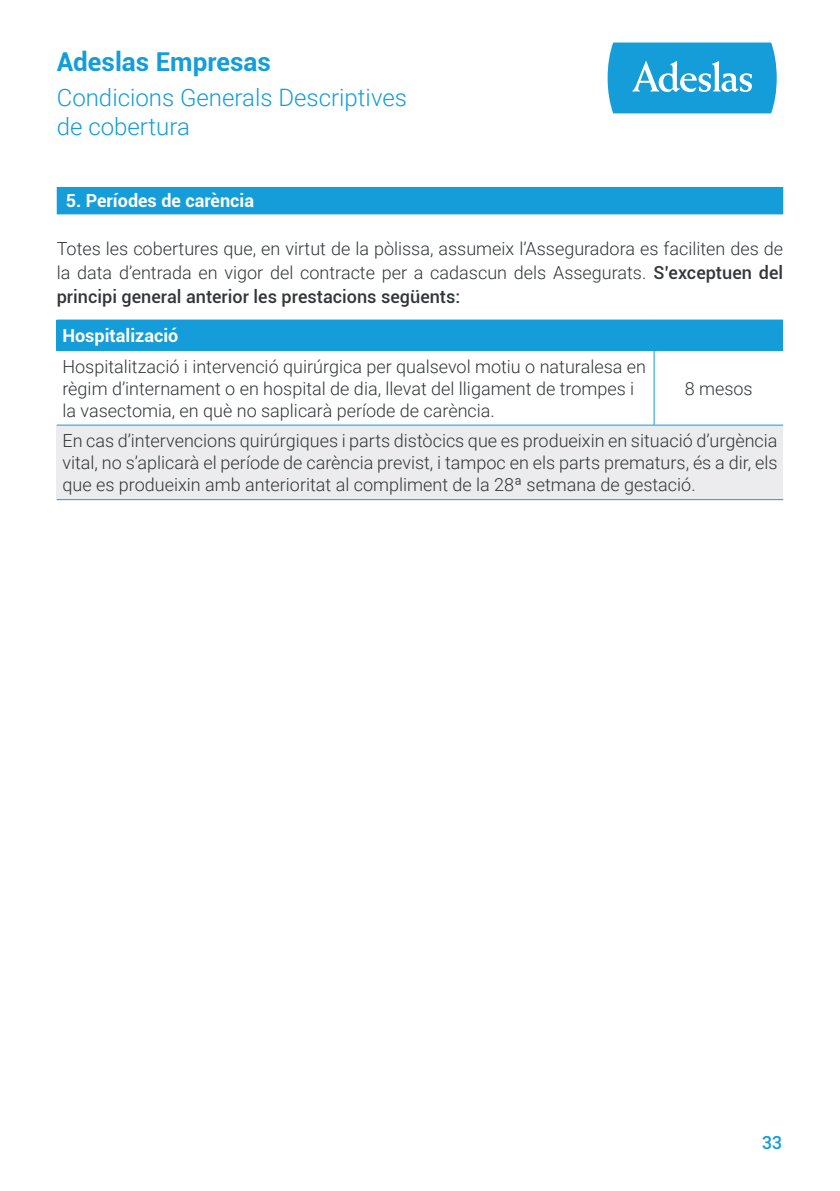
<style>
.page{position:relative;width:840px;height:1191px;background:#fff}
.page>*{position:absolute;margin:0;border:0;box-sizing:border-box;transform-origin:0 0}
.t1{font:700 26px "Roboto";color:#149dd9}
.t2{font:300 24px/28.8px "Roboto";color:#149dd9}
.t3{font:300 18px/22px "Roboto";color:#323638;text-align:justify}
.t4{font:700 18px "Roboto";color:#fff}
.t5{font:500 18px "Roboto";color:#149dd9}
.s1{font-weight:500}
</style>
<div class="page">
<svg style="left:607px;top:43px;width:169px;height:70px;background:#2fa8dd"></svg>
<div style="left:57px;top:187px;width:725px;height:27px;background:#149dd9"></div>
<div style="left:57px;top:320px;width:725px;height:30px;background:#149dd9"></div>
<div style="left:57px;top:425px;width:725px;height:74px;background:#ececee"></div>
<hr style="left:57px;top:350px;width:596px;height:1px;background:#149dd9">
<hr style="left:653px;top:351px;width:1px;height:74px;background:#149dd9">
<hr style="left:653px;top:350px;width:129px;height:1px;background:#149dd9">
<hr style="left:57px;top:425px;width:597px;height:1px;background:#149dd9">
<hr style="left:654px;top:425px;width:128px;height:1px;background:#149dd9">
<hr style="left:57px;top:499px;width:596px;height:1px;background:#149dd9">
<hr style="left:653px;top:499px;width:129px;height:1px;background:#149dd9">
<h1 class="t1" style="left:57px;top:43px;width:215px">Adeslas Empresas</h1>
<h2 class="t2" style="left:57px;top:83px;width:351px">Condicions Generals Descriptives de cobertura</h2>
<p class="t4" style="left:66px;top:188px;width:190px">5. Períodes de carència</p>
<p class="t3" style="left:57px;top:236px;width:727px;line-height:24px">Totes les cobertures que, en virtut de la pòlissa, assumeix l’Asseguradora es faciliten des de la data d’entrada en vigor del contracte per a cadascun dels Assegurats. <span class="s1">S’exceptuen del principi general anterior les prestacions següents:</span></p>
<p class="t4" style="left:62px;top:323px;width:117px">Hospitalizació</p>
<p class="t3" style="left:62px;top:354px;width:585px;text-align:left">Hospitalització i intervenció quirúrgica per qualsevol motiu o naturalesa en règim d’internament o en hospital de dia, llevat del lligament de trompes i la vasectomia, en què no saplicarà període de carència.</p>
<p class="t3" style="left:684px;top:376px;width:69px">8 mesos</p>
<p class="t3" style="left:62px;top:429px;width:716px">En cas d’intervencions quirúrgiques i parts distòcics que es produeixin en situació d’urgència vital, no s’aplicarà el període de carència previst, i tampoc en els parts prematurs, és a dir, els que es produeixin amb anterioritat al compliment de la 28ª setmana de gestació.</p>
<p class="t5" style="left:761px;top:1129px;width:22px">33</p>
</div>
